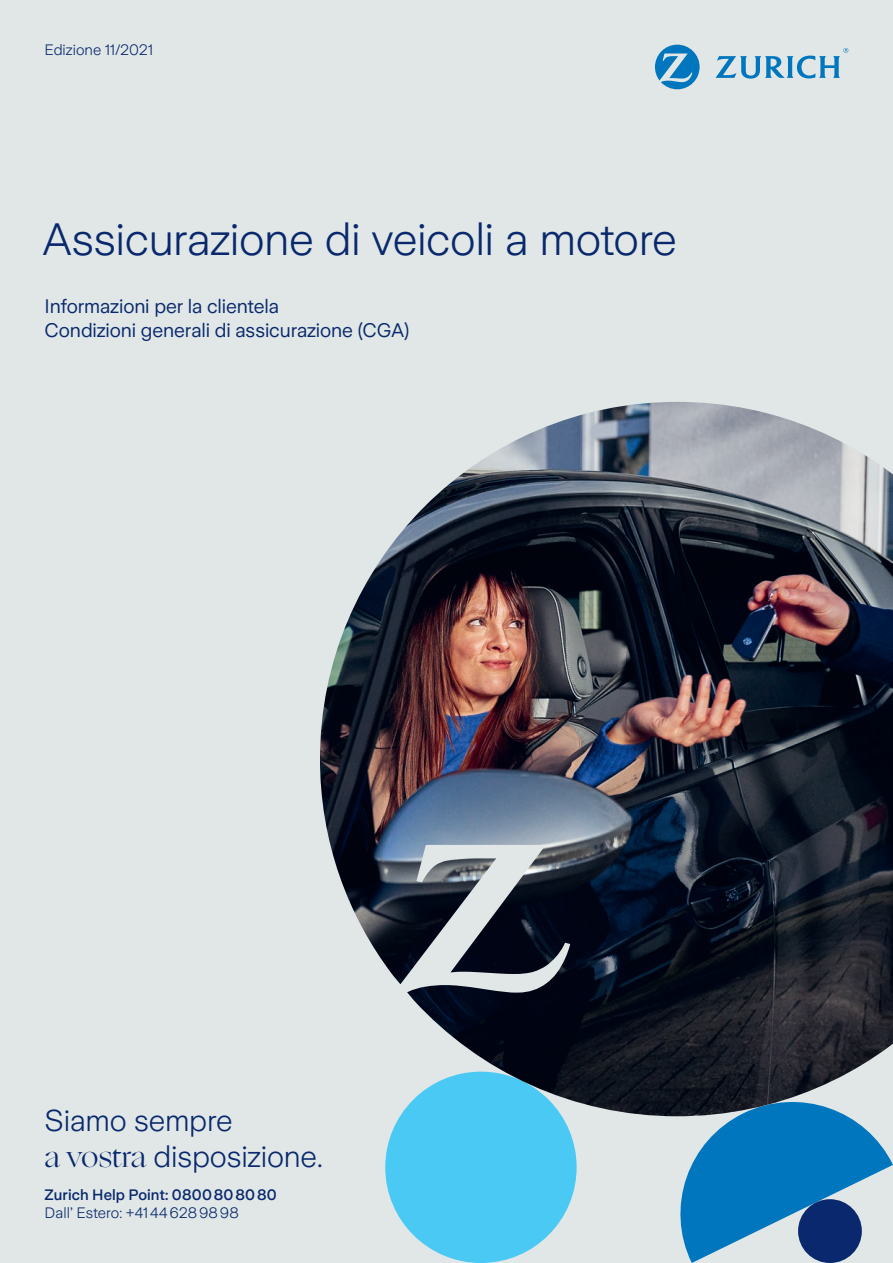
<style>
.page{position:relative;width:893px;height:1263px;background:#e0e7e6}
.page>*{position:absolute;margin:0;border:0;box-sizing:border-box;transform-origin:0 0}
.t1{font:300 45px "Zurich Sans";letter-spacing:-.01em;color:#09286d}
.t2{font:300 30px/36px "Zurich Sans";letter-spacing:-.01em;color:#09286d}
.t3{font:19.5px/23.4px "Zurich Sans";letter-spacing:-.005em;color:#09286d}
.t4{font:300 15px "Zurich Sans";letter-spacing:.005em;color:#09286d}
.t5{font:500 15px "Zurich Sans";letter-spacing:.005em;color:#09286d}
.s1{font-family:"Ogg";font-weight:400}
</style>
<div class="page">
<svg style="left:665px;top:1116px;width:228px;height:147px"></svg>
<div style="left:385px;top:1071px;width:192px;height:192px;background:#49c9f4;border-radius:50%"></div>
<div style="left:798px;top:1199px;width:64px;height:64px;background:#09286d;border-radius:50%"></div>
<img style="left:320px;top:402px;width:573px;height:714px">
<svg style="left:655px;top:45px;width:45px;height:44px"></svg>
<svg style="left:715px;top:48px;width:133px;height:31px"></svg>
<p class="t4" style="left:45px;top:42px;width:110px">Edizione 11/2021</p>
<h1 class="t1" style="left:42px;top:215px;width:636px">Assicurazione di veicoli a motore</h1>
<p class="t3" style="left:45px;top:295px;width:366px">Informazioni per la clientela<br>Condizioni generali di assicurazione (CGA)</p>
<h2 class="t2" style="left:45px;top:1103px;width:280px">Siamo sempre<br><span class="s1">a vostra</span> disposizione.</h2>
<p class="t5" style="left:45px;top:1186px;width:234px">Zurich Help Point: 0800808080</p>
<p class="t4" style="left:45px;top:1204px;width:196px">Dall’ Estero: +41446289898</p>
</div>
